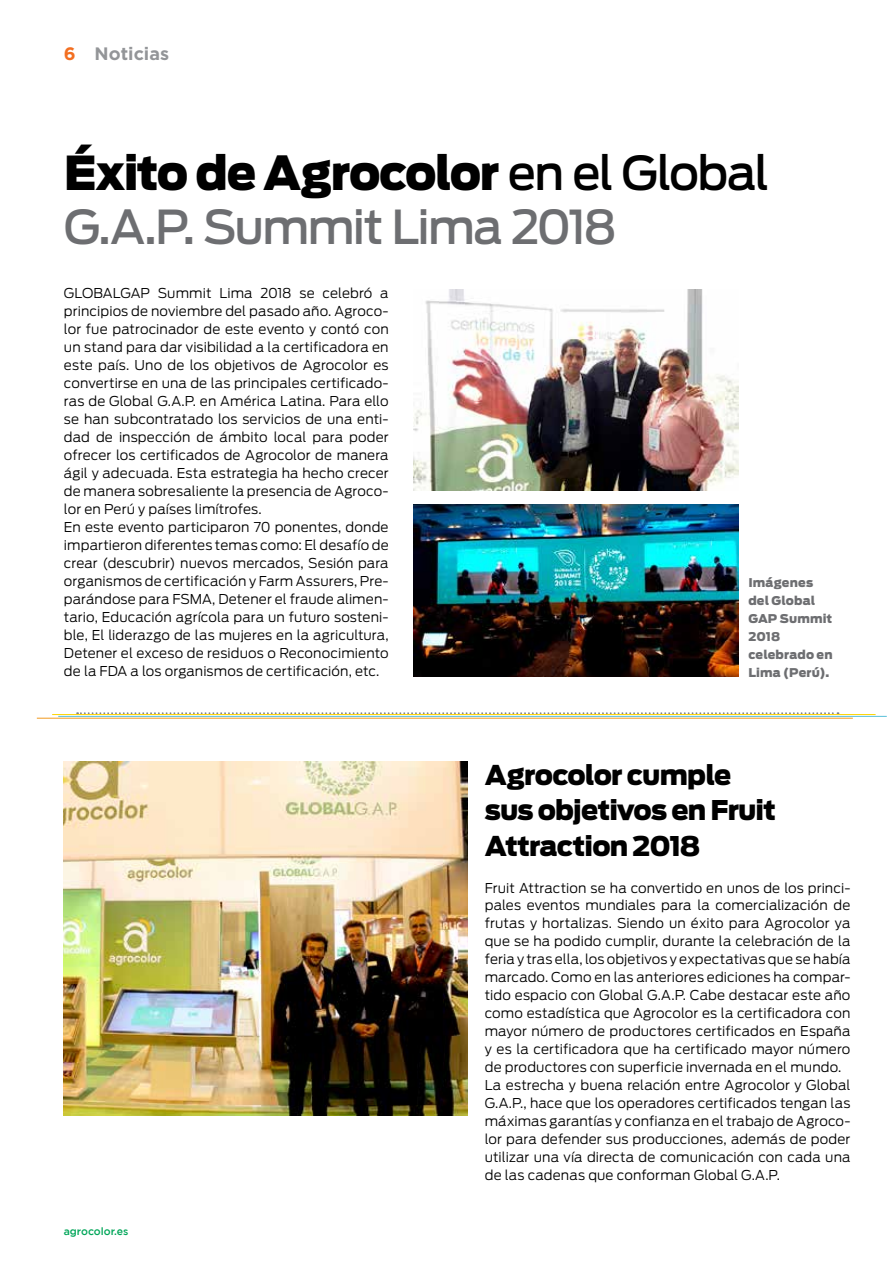
<style>
.page{position:relative;width:893px;height:1263px;background:#fff}
.page>*{position:absolute;margin:0;border:0;box-sizing:border-box;transform-origin:0 0}
.t1{font:500 46.5px/54px "Antenna";letter-spacing:-.04em;color:#6d6e71}
.t2{font:900 27px/36px "Antenna";letter-spacing:-.035em;color:#000}
.t3{font:700 18px "Gotham";color:#939598}
.t4{font:700 18px "Gotham";color:#f36f21}
.t5{font:300 13.5px/18px "Antenna";letter-spacing:.01em;color:#000}
.t6{font:900 12px/18px "Antenna";letter-spacing:.01em;color:#6d6e71}
.t7{font:500 10.5px "Gotham";color:#00a659}
.s1{font-weight:900;color:#000}
.s2{color:#000}
</style>
<div class="page">
<svg style="left:77px;top:712px;width:761px;height:2px"></svg>
<hr style="left:52px;top:714px;width:824px;height:1px;background:#fed401">
<hr style="left:37px;top:718px;width:816px;height:1px;background:#f29a1f">
<hr style="left:58px;top:716px;width:829px;height:1px;background:#57c0d9">
<img style="left:414px;top:504px;width:324px;height:172px">
<img style="left:414px;top:289px;width:324px;height:201px">
<img style="left:64px;top:761px;width:404px;height:354px">
<h3 class="t4" style="left:64px;top:43px;width:13px">6</h3>
<h3 class="t3" style="left:95px;top:43px;width:76px">Noticias</h3>
<h1 class="t1" style="left:64px;top:147px;width:707px"><span class="s1">Éxito de Agrocolor</span> <span class="s2">en el Global<br></span>G.A.P. Summit Lima 2018</h1>
<p class="t5" style="left:64px;top:285px;width:326px">GLOBALGAP Summit Lima 2018 se celebró a principios de noviembre del pasado año. Agroco&shy;lor fue patrocinador de este evento y contó con un stand para dar visibilidad a la certificadora en este país. Uno de los objetivos de Agrocolor es convertirse en una de las principales certificado&shy;ras de Global G.A.P. en América Latina. Para ello se han subcontratado los servicios de una enti&shy;dad de inspección de ámbito local para poder ofrecer los certificados de Agrocolor de manera ágil y adecuada. Esta estrategia ha hecho crecer de manera sobresaliente la presencia de Agroco&shy;lor en Perú y países limítrofes.<br>En este evento participaron 70 ponentes, donde impartieron diferentes temas como: El desafío de crear (descubrir) nuevos mercados, Sesión para organismos de certificación y Farm Assurers, Pre&shy;parándose para FSMA, Detener el fraude alimen&shy;tario, Educación agrícola para un futuro sosteni&shy;ble, El liderazgo de las mujeres en la agricultura, Detener el exceso de residuos o Reconocimiento de la FDA a los organismos de certificación, etc.</p>
<p class="t7" style="left:64px;top:1225px;width:66px">agrocolor.es</p>
<p class="t6" style="left:748px;top:573px;width:86px">Imágenes del Global<br>GAP Summit<br>2018 celebrado en<br>Lima (Perú).</p>
<h2 class="t2" style="left:485px;top:757px;width:293px">Agrocolor cumple sus objetivos en Fruit<br>Attraction 2018</h2>
<p class="t5" style="left:485px;top:879px;width:367px">Fruit Attraction se ha convertido en unos de los princi&shy;pales eventos mundiales para la comercialización de frutas y hortalizas. Siendo un éxito para Agrocolor ya que se ha podido cumplir, durante la celebración de la feria y tras ella, los objetivos y expectativas que se había marcado. Como en las anteriores ediciones ha compar&shy;tido espacio con Global G.A.P. Cabe destacar este año como estadística que Agrocolor es la certificadora con mayor número de productores certificados en España y es la certificadora que ha certificado mayor número de productores con superficie invernada en el mundo.<br>La estrecha y buena relación entre Agrocolor y Global G.A.P., hace que los operadores certificados tengan las máximas garantías y confianza en el trabajo de Agroco&shy;lor para defender sus producciones, además de poder utilizar una vía directa de comunicación con cada una de las cadenas que conforman Global G.A.P.</p>
</div>
